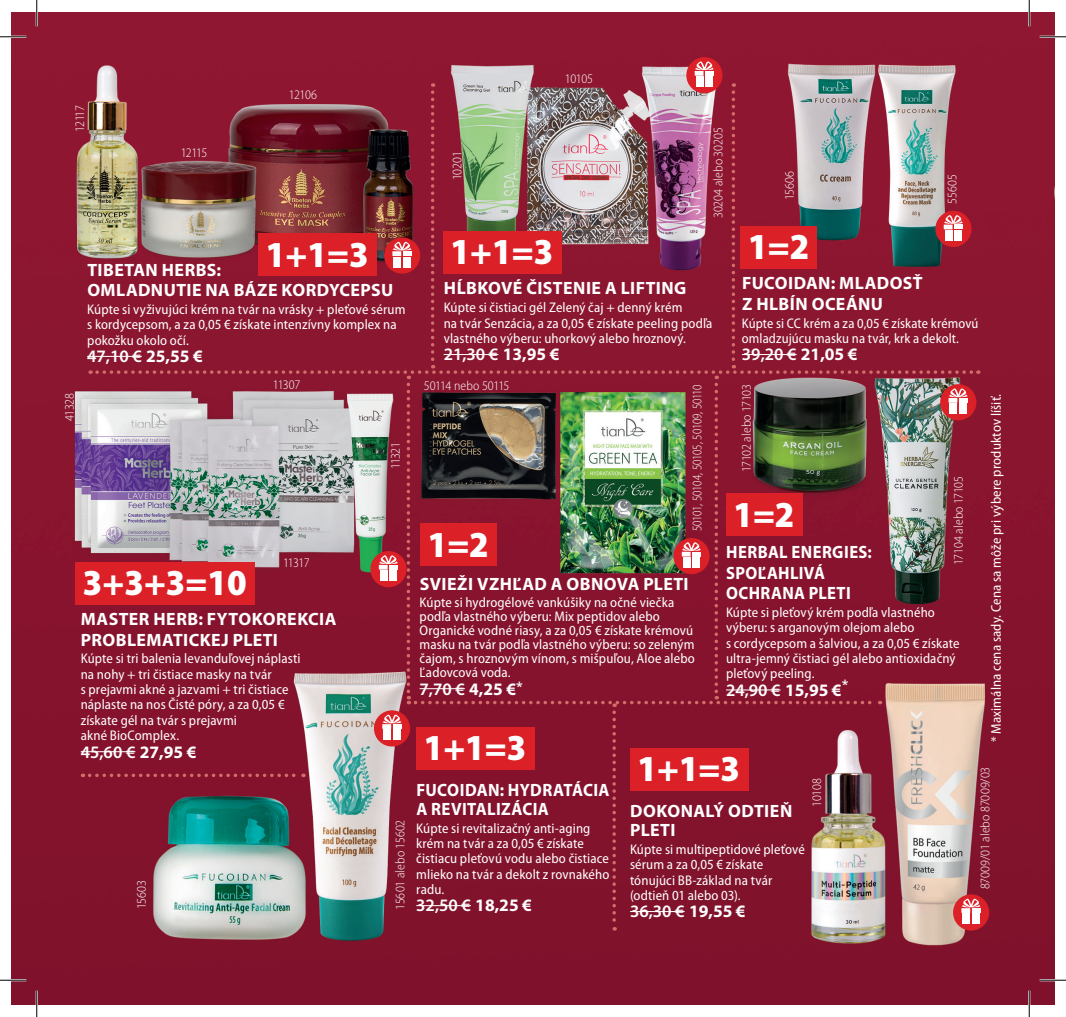
<style>
.page{position:relative;width:1066px;height:1017px;background:#fff}
.page>*{position:absolute;margin:0;border:0;box-sizing:border-box;transform-origin:0 0}
.t1{font:900 semi-condensed 36.75px "Myriad Pro";color:#fff}
.t2{font:700 17.85px/20.3px "Myriad Pro";letter-spacing:.025em;color:#fff}
.t3{font:700 17.85px/20.5px "Myriad Pro";letter-spacing:.025em;color:#fff;scale:.93 1}
.t4{font:700 17.85px/19.2px "Myriad Pro";letter-spacing:.025em;color:#fff;scale:.94 1}
.t5{font:600 17.5px "Myriad Pro";color:#fff}
.t6{font:semi-condensed 14px/15.4px "Myriad Pro";letter-spacing:.01em;color:#fff}
.t7{font:300 semi-condensed 13.12px "Myriad Pro";letter-spacing:-.015em;color:#fff}
.t8{font:300 semi-condensed 13.12px "Myriad Pro";letter-spacing:.005em;color:#fff}
.t9{font:300 semi-condensed 13.12px "Myriad Pro";letter-spacing:-.015em;color:#fff;scale:.91 1}
.s1{font-weight:700}
</style>
<div class="page">
<img style="left:12px;top:12px;width:1042px;height:992px">
<hr style="left:87px;top:356px;width:55px;height:1px;background:#fff">
<hr style="left:416px;top:904px;width:55px;height:1px;background:#fff">
<hr style="left:630px;top:910px;width:54px;height:1px;background:#fff">
<hr style="left:81px;top:751px;width:54px;height:1px;background:#fff">
<div style="left:416px;top:727px;width:118px;height:42px;background:#dc2027"></div>
<div style="left:630px;top:748px;width:118px;height:42px;background:#dc2027"></div>
<div style="left:75px;top:561px;width:180px;height:43px;background:#dc2027"></div>
<svg style="left:90px;top:773px;width:214px;height:3px"></svg>
<svg style="left:612px;top:712px;width:4px;height:218px"></svg>
<div style="left:686px;top:57px;width:36px;height:36px;background:#dc2027;border-radius:50%"></div>
<div style="left:695px;top:76px;width:8px;height:11px;background:#fff"></div>
<div style="left:705px;top:76px;width:8px;height:11px;background:#fff"></div>
<svg style="left:694px;top:61px;width:20px;height:15px"></svg>
<div style="left:374px;top:710px;width:36px;height:36px;background:#dc2027;border-radius:50%"></div>
<div style="left:383px;top:729px;width:8px;height:11px;background:#fff"></div>
<div style="left:393px;top:729px;width:8px;height:11px;background:#fff"></div>
<svg style="left:382px;top:714px;width:19px;height:14px"></svg>
<div style="left:953px;top:894px;width:36px;height:36px;background:#dc2027;border-radius:50%"></div>
<div style="left:962px;top:913px;width:8px;height:11px;background:#fff"></div>
<div style="left:972px;top:913px;width:8px;height:10px;background:#fff"></div>
<svg style="left:961px;top:898px;width:19px;height:14px"></svg>
<img style="left:97px;top:83px;width:882px;height:623px">
<hr style="left:0;top:36px;width:26px;height:2px;background:#fff">
<hr style="left:1039px;top:36px;width:27px;height:2px;background:#fff">
<hr style="left:0;top:978px;width:26px;height:2px;background:#fff">
<hr style="left:1039px;top:978px;width:27px;height:2px;background:#fff">
<hr style="left:36px;top:0;width:2px;height:26px;background:#fff">
<hr style="left:36px;top:990px;width:2px;height:26px;background:#fff">
<hr style="left:1028px;top:0;width:2px;height:26px;background:#fff">
<hr style="left:1028px;top:990px;width:2px;height:26px;background:#fff">
<svg style="left:0;top:36px;width:26px;height:1px"></svg>
<svg style="left:1039px;top:36px;width:27px;height:1px"></svg>
<svg style="left:0;top:979px;width:26px;height:1px"></svg>
<svg style="left:1039px;top:979px;width:27px;height:1px"></svg>
<svg style="left:36px;top:0;width:1px;height:26px"></svg>
<svg style="left:36px;top:990px;width:1px;height:26px"></svg>
<svg style="left:1029px;top:0;width:1px;height:26px"></svg>
<svg style="left:1029px;top:990px;width:1px;height:26px"></svg>
<p class="t7" style="left:72px;top:132px;width:28px;rotate:-90deg">12117</p>
<p class="t7" style="left:181px;top:144px;width:28px">12115</p>
<p class="t7" style="left:289px;top:87px;width:30px">12106</p>
<h1 class="t1" style="left:266px;top:230px;width:104px">1+1=3</h1>
<p class="t2" style="left:87px;top:259px;width:307px">TIBETAN HERBS:<br>OMLADNUTIE NA BÁZE KORDYCEPSU</p>
<p class="t6" style="left:87px;top:301px;width:320px">Kúpte si vyživujúci krém na tvár na vrásky + pleťové sérum s kordycepsom, a za 0,05 € získate intenzívny komplex na pokožku okolo očí.</p>
<p class="t5" style="left:87px;top:345px;width:117px">47,10 € <span class="s1">25,55 €</span></p>
<p class="t7" style="left:62px;top:421px;width:29px;rotate:-90deg">41328</p>
<p class="t7" style="left:273px;top:376px;width:29px">11307</p>
<h1 class="t1" style="left:83px;top:557px;width:165px">3+3+3=10</h1>
<p class="t7" style="left:283px;top:554px;width:28px">11317</p>
<p class="t2" style="left:81px;top:608px;width:257px">MASTER HERB: FYTOKOREKCIA<br>PROBLEMATICKEJ PLETI</p>
<p class="t6" style="left:81px;top:650px;width:221px">Kúpte si tri balenia levanduľovej náplasti na nohy + tri čistiace masky na tvár<br>s prejavmi akné a jazvami + tri čistiace náplaste na nos Čisté póry, a za 0,05 € získate gél na tvár s prejavmi<br>akné BioComplex.</p>
<p class="t5" style="left:81px;top:740px;width:117px">45,60 € <span class="s1">27,95 €</span></p>
<p class="t7" style="left:134px;top:909px;width:30px;rotate:-90deg">15603</p>
<p class="t7" style="left:387px;top:469px;width:29px;rotate:-90deg">11321</p>
<p class="t8" style="left:392px;top:909px;width:92px;rotate:-90deg">15601 alebo 15602</p>
<p class="t7" style="left:565px;top:71px;width:30px">10105</p>
<p class="t7" style="left:449px;top:180px;width:30px;rotate:-90deg">10201</p>
<h1 class="t1" style="left:450px;top:227px;width:104px">1+1=3</h1>
<p class="t8" style="left:710px;top:218px;width:93px;rotate:-90deg">30204 alebo 30205</p>
<p class="t2" style="left:444px;top:277px;width:244px">HĹBKOVÉ ČISTENIE A LIFTING</p>
<p class="t6" style="left:444px;top:299px;width:270px">Kúpte si čistiaci gél Zelený čaj + denný krém<br>na tvár Senzácia, a za 0,05 € získate peeling podľa vlastného výberu: uhorkový alebo hroznový.</p>
<p class="t5" style="left:444px;top:343px;width:117px">21,30 € <span class="s1">13,95 €</span></p>
<p class="t7" style="left:781px;top:200px;width:31px;rotate:-90deg">15606</p>
<p class="t7" style="left:944px;top:203px;width:31px;rotate:-90deg">55605</p>
<h1 class="t1" style="left:748px;top:223px;width:63px">1=2</h1>
<p class="t2" style="left:742px;top:272px;width:182px">FUCOIDAN: MLADOSŤ<br>Z HLBÍN OCEÁNU</p>
<p class="t6" style="left:742px;top:315px;width:238px">Kúpte si CC krém a za 0,05 € získate krémovú omladzujúcu masku na tvár, krk a dekolt.</p>
<p class="t5" style="left:742px;top:343px;width:117px">39,20 € <span class="s1">21,05 €</span></p>
<p class="t7" style="left:424px;top:378px;width:87px">50114 nebo 50115</p>
<p class="t9" style="left:689px;top:530px;width:163px;rotate:-90deg">50101, 50104, 50105, 50109, 50110</p>
<h1 class="t1" style="left:428px;top:519px;width:63px">1=2</h1>
<p class="t2" style="left:420px;top:573px;width:270px">SVIEŽI VZHĽAD A OBNOVA PLETI</p>
<p class="t6" style="left:419px;top:594px;width:277px;line-height:14px">Kúpte si hydrogélové vankúšiky na očné viečka podľa vlastného výberu: Mix peptidov alebo Organické vodné riasy, a za 0,05 € získate krémovú masku na tvár podľa vlastného výberu: so zeleným čajom, s hroznovým vínom, s mišpuľou, Aloe alebo Ľadovcová voda.</p>
<p class="t5" style="left:419px;top:677px;width:105px">7,70 € <span class="s1">4,25 €</span><sup>*</sup></p>
<p class="t7" style="left:738px;top:472px;width:90px;rotate:-90deg">17102 alebo 17103</p>
<p class="t7" style="left:950px;top:564px;width:90px;rotate:-90deg">17104 alebo 17105</p>
<h1 class="t1" style="left:733px;top:489px;width:63px">1=2</h1>
<p class="t3" style="left:726px;top:541px;width:158px">HERBAL ENERGIES:<br>SPOĽAHLIVÁ<br>OCHRANA PLETI</p>
<p class="t6" style="left:726px;top:604px;width:235px">Kúpte si pleťový krém podľa vlastného výberu: s arganovým olejom alebo<br>s cordycepsom a šalviou, a za 0,05 € získate ultra-jemný čistiaci gél alebo antioxidačný pleťový peeling.</p>
<p class="t5" style="left:726px;top:678px;width:124px">24,90 € <span class="s1">15,95 €</span><sup>*</sup></p>
<h1 class="t1" style="left:424px;top:723px;width:104px">1+1=3</h1>
<p class="t4" style="left:416px;top:779px;width:207px">FUCOIDAN: HYDRATÁCIA<br>A REVITALIZÁCIA</p>
<p class="t6" style="left:416px;top:819px;width:195px">Kúpte si revitalizačný anti-aging krém na tvár a za 0,05 € získate čistiacu pleťovú vodu alebo čistiace mlieko na tvár a dekolt z rovnakého radu.</p>
<p class="t5" style="left:416px;top:894px;width:117px">32,50 € <span class="s1">18,25 €</span></p>
<h1 class="t1" style="left:637px;top:744px;width:104px">1+1=3</h1>
<p class="t2" style="left:630px;top:800px;width:164px;line-height:19.2px">DOKONALÝ ODTIEŇ<br>PLETI</p>
<p class="t6" style="left:630px;top:841px;width:176px">Kúpte si multipeptidové pleťové sérum a za 0,05 € získate tónujúci BB-základ na tvár (odtieň 01 alebo 03).</p>
<p class="t5" style="left:630px;top:900px;width:117px">36,30 € <span class="s1">19,55 €</span></p>
<p class="t7" style="left:809px;top:806px;width:30px;rotate:-90deg">10108</p>
<p class="t6" style="left:988px;top:742px;width:349px;rotate:-90deg">* Maximálna cena sady. Cena sa môže pri výbere produktov líšiť.</p>
<p class="t8" style="left:977px;top:888px;width:124px;rotate:-90deg">87009/01 alebo 87009/03</p>
</div>
